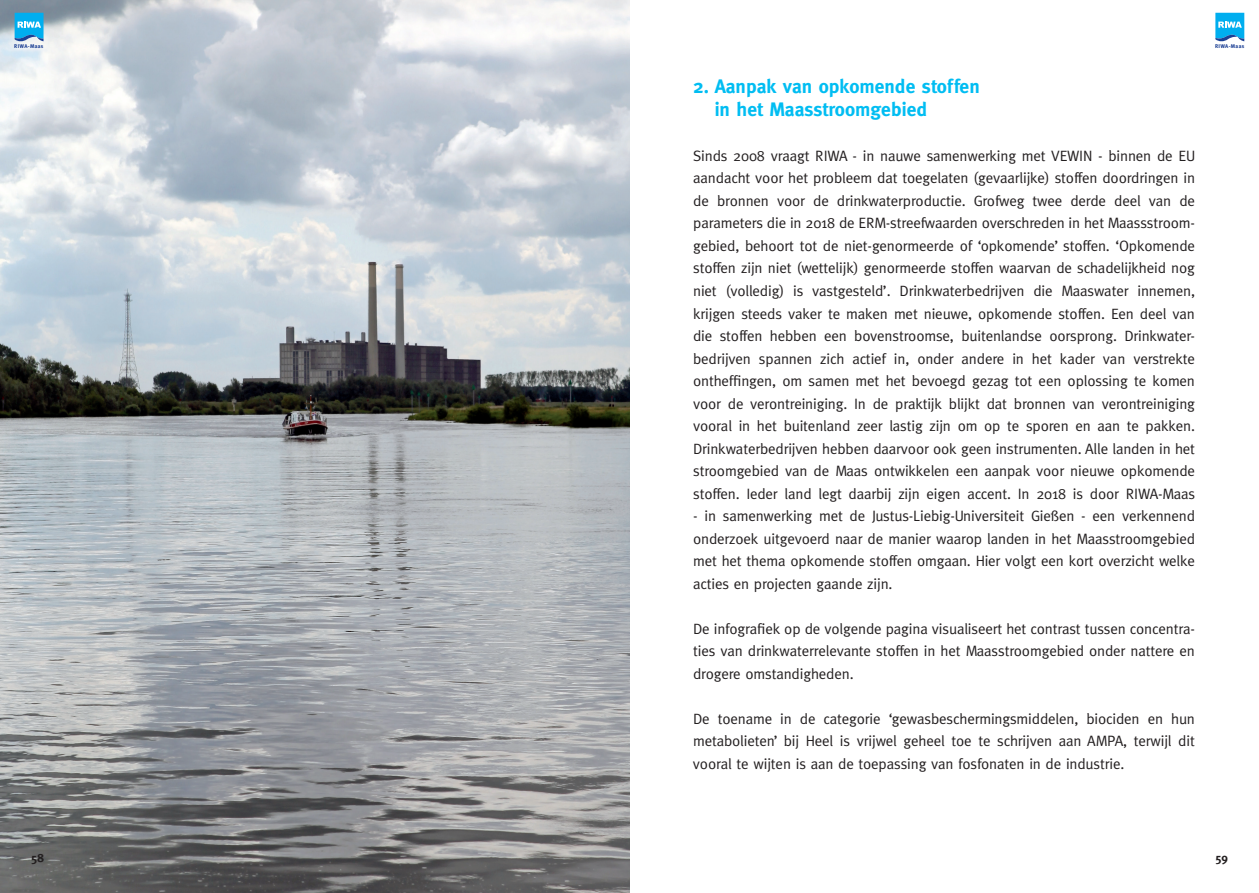
<style>
.page{position:relative;width:1259px;height:893px;background:#fff}
.page>*{position:absolute;margin:0;border:0;box-sizing:border-box;transform-origin:0 0}
.t1{font:700 19.5px/22.5px "Meta";color:#01bdf2}
.t2{font:15px/22.5px "Meta";letter-spacing:-.01em;color:#231f20;text-align:justify}
.t3{font:700 12px "Meta";color:#231f20}
.t4{font:700 5.4px "Meta";letter-spacing:.07em;color:#1b3f94}
</style>
<div class="page">
<img style="left:0;top:0;width:629px;height:893px">
<svg style="left:1215px;top:13px;width:29px;height:29px"></svg>
<svg style="left:15px;top:13px;width:29px;height:29px"></svg>
<p class="t4" style="left:14px;top:43px;width:31px">RIWA-Maas</p>
<p class="t4" style="left:1215px;top:43px;width:31px">RIWA-Maas</p>
<h1 class="t1" style="left:715px;top:75px;width:266px;text-indent:-21px">2. Aanpak van opkomende stoffen in het Maasstroomgebied</h1>
<p class="t2" style="left:693px;top:144px;width:503px">Sinds 2008 vraagt RIWA - in nauwe samenwerking met VEWIN - binnen de EU aandacht voor het probleem dat toegelaten (gevaarlijke) stoffen doordringen in de bronnen voor de drinkwaterproductie. Grofweg twee derde deel van de parameters die in 2018 de ERM-streefwaarden overschreden in het Maassstroom&shy;gebied, behoort tot de niet-genormeerde of ‘opkomende’ stoffen. ‘Opkomende stoffen zijn niet (wettelijk) genormeerde stoffen waarvan de schadelijkheid nog niet (volledig) is vastgesteld’. Drinkwaterbedrijven die Maaswater innemen, krijgen steeds vaker te maken met nieuwe, opkomende stoffen. Een deel van die stoffen hebben een bovenstroomse, buitenlandse oorsprong. Drinkwater&shy;bedrijven spannen zich actief in, onder andere in het kader van verstrekte ontheffingen, om samen met het bevoegd gezag tot een oplossing te komen voor de verontreiniging. In de praktijk blijkt dat bronnen van verontreiniging vooral in het buitenland zeer lastig zijn om op te sporen en aan te pakken.<br>Drinkwaterbedrijven hebben daarvoor ook geen instrumenten. Alle landen in het stroomgebied van de Maas ontwikkelen een aanpak voor nieuwe opkomende stoffen. Ieder land legt daarbij zijn eigen accent. In 2018 is door RIWA-Maas</p>
<p class="t2" style="left:693px;top:504px;width:503px">- in samenwerking met de Justus-Liebig-Universiteit Gießen - een verkennend onderzoek uitgevoerd naar de manier waarop landen in het Maasstroomgebied met het thema opkomende stoffen omgaan. Hier volgt een kort overzicht welke acties en projecten gaande zijn.</p>
<p class="t2" style="left:693px;top:617px;width:503px">De infografiek op de volgende pagina visualiseert het contrast tussen concentra&shy;ties van drinkwaterrelevante stoffen in het Maasstroomgebied onder nattere en drogere omstandigheden.</p>
<p class="t2" style="left:693px;top:707px;width:503px">De toename in de categorie ‘gewasbeschermingsmiddelen, biociden en hun metabolieten’ bij Heel is vrijwel geheel toe te schrijven aan AMPA, terwijl dit vooral te wijten is aan de toepassing van fosfonaten in de industrie.</p>
<p class="t3" style="left:31px;top:851px;width:15px">58</p>
<p class="t3" style="left:1215px;top:851px;width:14px">59</p>
</div>
